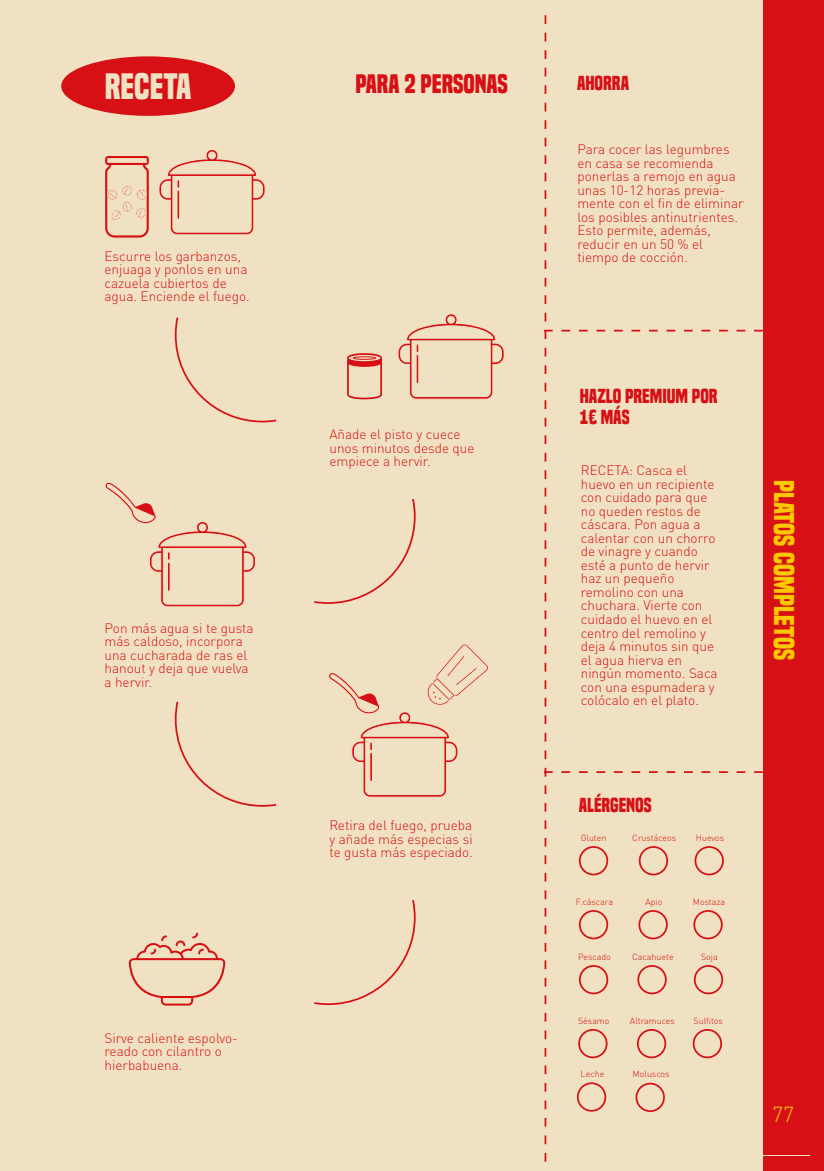
<style>
.page{position:relative;width:824px;height:1171px;background:#fff}
.page>*{position:absolute;margin:0;border:0;box-sizing:border-box;transform-origin:0 0}
.t1{font:700 34.3px "Built Titling Rg";color:#efe1c1}
.t2{font:700 26.6px "Built Titling Rg";color:#fcc900}
.t3{font:700 24.85px "Built Titling Rg";color:#d71016}
.t4{font:300 21.53px "DINOT";color:#fcc900}
.t5{font:700 18.9px/20.3px "Built Titling Rg";color:#d71016}
.t6{font:300 13.47px/13.5px "DINOT";color:#d71016}
.t7{font:300 8.92px "DINOT";color:#d71016}
</style>
<div class="page">
<div style="left:0;top:0;width:823px;height:1171px;background:#efe1c1"></div>
<div style="left:763px;top:0;width:60px;height:1171px;background:#d71016"></div>
<div style="left:61px;top:56px;width:174px;height:60px;background:#d71016;border-radius:50%"></div>
<svg style="left:544px;top:15px;width:223px;height:1146px"></svg>
<div style="left:763px;top:13px;width:48px;height:1142px;background:#d71016"></div>
<svg style="left:174px;top:317px;width:103px;height:106px"></svg>
<svg style="left:174px;top:701px;width:103px;height:106px"></svg>
<svg style="left:314px;top:498px;width:102px;height:106px"></svg>
<svg style="left:314px;top:900px;width:102px;height:106px"></svg>
<svg style="left:159px;top:149px;width:106px;height:86px"></svg>
<svg style="left:398px;top:313px;width:107px;height:87px"></svg>
<svg style="left:105px;top:482px;width:151px;height:125px"></svg>
<svg style="left:105px;top:156px;width:44px;height:82px"></svg>
<svg style="left:347px;top:353px;width:35px;height:47px"></svg>
<svg style="left:353px;top:356px;width:23px;height:4px"></svg>
<svg style="left:328px;top:644px;width:161px;height:154px"></svg>
<svg style="left:128px;top:932px;width:98px;height:74px"></svg>
<h1 class="t1" style="left:105px;top:66px;width:88px">RECETA</h1>
<h3 class="t3" style="left:355px;top:70px;width:154px">PARA 2 PERSONAS</h3>
<h3 class="t5" style="left:577px;top:73px;width:54px">AHORRA</h3>
<p class="t6" style="left:577px;top:143px;width:168px">Para cocer las legumbres en casa se recomienda ponerlas a remojo en agua unas 10-12 horas previa&shy;mente con el fin de eliminar los posibles antinutrientes.<br>Esto permite, además, reducir en un 50 % el</p>
<p class="t6" style="left:104px;top:249px;width:138px">Escurre los garbanzos,</p>
<p class="t6" style="left:577px;top:251px;width:112px">tiempo de cocción.</p>
<p class="t6" style="left:104px;top:263px;width:147px">enjuaga y ponlos en una cazuela cubiertos de agua. Enciende el fuego.</p>
<p class="t6" style="left:104px;top:621px;width:151px">Pon más agua si te gusta más caldoso, incorpora una cucharada de ras el hanout y deja que vuelva a hervir.</p>
<p class="t6" style="left:329px;top:427px;width:146px">Añade el pisto y cuece unos minutos desde que empiece a hervir.</p>
<h3 class="t5" style="left:579px;top:386px;width:139px">HAZLO PREMIUM POR<br>1€ MÁS</h3>
<p class="t6" style="left:580px;top:463px;width:138px">RECETA: Casca el huevo en un recipiente con cuidado para que no queden restos de cáscara. Pon agua a calentar con un chorro de vinagre y cuando esté a punto de hervir haz un pequeño remolino con una chuchara. Vierte con cuidado el huevo en el centro del remolino y deja 4 minutos sin que el agua hierva en ningún momento. Saca con una espumadera y colócalo en el plato.</p>
<h2 class="t2" style="left:799px;top:480px;width:182px;rotate:90deg">PLATOS COMPLETOS</h2>
<p class="t6" style="left:104px;top:1031px;width:135px">Sirve caliente espolvo&shy;reado con cilantro o hierbabuena.</p>
<p class="t6" style="left:329px;top:818px;width:145px;text-align:justify">Retira del fuego, prueba y añade más especias si te gusta más especiado.</p>
<h3 class="t5" style="left:578px;top:795px;width:74px">ALÉRGENOS</h3>
<p class="t7" style="left:580px;top:832px;width:27px">Gluten</p>
<p class="t7" style="left:632px;top:832px;width:45px">Crustáceos</p>
<p class="t7" style="left:695px;top:832px;width:30px">Huevos</p>
<p class="t7" style="left:575px;top:896px;width:39px">F.cáscara</p>
<p class="t7" style="left:645px;top:896px;width:18px">Apio</p>
<p class="t7" style="left:692px;top:896px;width:34px">Mostaza</p>
<p class="t7" style="left:578px;top:951px;width:34px">Pescado</p>
<p class="t7" style="left:632px;top:951px;width:43px">Cacahuete</p>
<p class="t7" style="left:701px;top:951px;width:18px">Soja</p>
<p class="t7" style="left:578px;top:1015px;width:33px">Sésamo</p>
<p class="t7" style="left:630px;top:1015px;width:46px">Altramuces</p>
<p class="t7" style="left:693px;top:1015px;width:31px">Sulfitos</p>
<p class="t7" style="left:580px;top:1068px;width:25px">Leche</p>
<p class="t7" style="left:632px;top:1068px;width:39px">Moluscos</p>
<h3 class="t4" style="left:772px;top:1100px;width:24px">77</h3>
</div>
